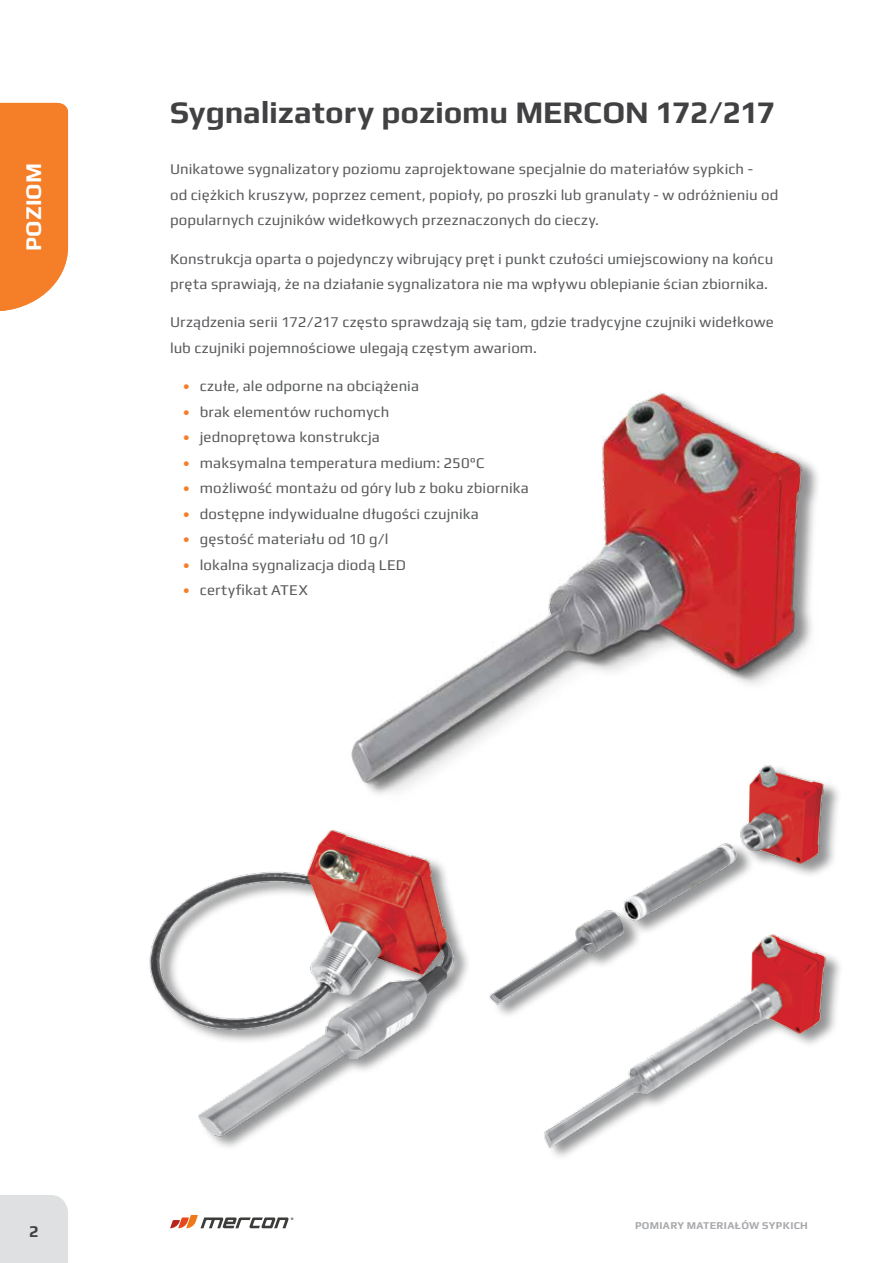
<style>
.page{position:relative;width:893px;height:1263px;background:#fff}
.page>*{position:absolute;margin:0;border:0;box-sizing:border-box;transform-origin:0 0}
.t1{font:700 31.5px "Play";letter-spacing:-.005em;color:#414042}
.t2{font:700 22.5px "Play";color:#fff}
.t3{font:700 16.5px "Play";color:#414042}
.t4{font:15px/25.5px "Play";letter-spacing:.01em;color:#58595b}
.t5{font:700 10.5px "Play";letter-spacing:.03em;color:#a7a9ac}
.s1{color:#f57e29}
</style>
<div class="page">
<div style="left:0;top:1195px;width:68px;height:68px;background:#dfe0e1"></div>
<svg style="left:170px;top:1215px;width:123px;height:13px"></svg>
<img style="left:351px;top:393px;width:467px;height:381px">
<img style="left:149px;top:774px;width:303px;height:373px">
<img style="left:452px;top:745px;width:387px;height:250px">
<img style="left:485px;top:918px;width:355px;height:239px">
<svg style="left:0;top:103px;width:68px;height:208px;background:#f58738"></svg>
<h2 class="t2" style="left:20px;top:251px;width:89px;rotate:-90deg">POZIOM</h2>
<h1 class="t1" style="left:170px;top:94px;width:607px">Sygnalizatory poziomu MERCON 172/217</h1>
<p class="t4" style="left:170px;top:156px;width:610px">Unikatowe sygnalizatory poziomu zaprojektowane specjalnie do materiałów sypkich -<br>od ciężkich kruszyw, poprzez cement, popioły, po proszki lub granulaty - w odróżnieniu od popularnych czujników widełkowych przeznaczonych do cieczy.</p>
<p class="t4" style="left:170px;top:245px;width:605px">Konstrukcja oparta o pojedynczy wibrujący pręt i punkt czułości umiejscowiony na końcu pręta sprawiają, że na działanie sygnalizatora nie ma wpływu oblepianie ścian zbiornika.</p>
<p class="t4" style="left:170px;top:309px;width:605px">Urządzenia serii 172/217 często sprawdzają się tam, gdzie tradycyjne czujniki widełkowe lub czujniki pojemnościowe ulegają częstym awariom.</p>
<p class="t4" style="left:183px;top:373px;width:238px"><span class="s1">•</span> czułe, ale odporne na obciążenia</p>
<p class="t4" style="left:183px;top:398px;width:208px"><span class="s1">•</span> brak elementów ruchomych</p>
<p class="t4" style="left:183px;top:424px;width:199px"><span class="s1">•</span> jednoprętowa konstrukcja</p>
<p class="t4" style="left:183px;top:449px;width:303px"><span class="s1">•</span> maksymalna temperatura medium: 250°C</p>
<p class="t4" style="left:183px;top:475px;width:348px"><span class="s1">•</span> możliwość montażu od góry lub z boku zbiornika</p>
<p class="t4" style="left:183px;top:500px;width:297px"><span class="s1">•</span> dostępne indywidualne długości czujnika</p>
<p class="t4" style="left:183px;top:526px;width:207px"><span class="s1">•</span> gęstość materiału od 10 g/l</p>
<p class="t4" style="left:183px;top:551px;width:225px"><span class="s1">•</span> lokalna sygnalizacja diodą LED</p>
<p class="t4" style="left:183px;top:577px;width:126px"><span class="s1">•</span> certyfikat ATEX</p>
<p class="t3" style="left:29px;top:1221px;width:11px">2</p>
<p class="t5" style="left:635px;top:1219px;width:174px">POMIARY MATERIAŁÓW SYPKICH</p>
</div>
